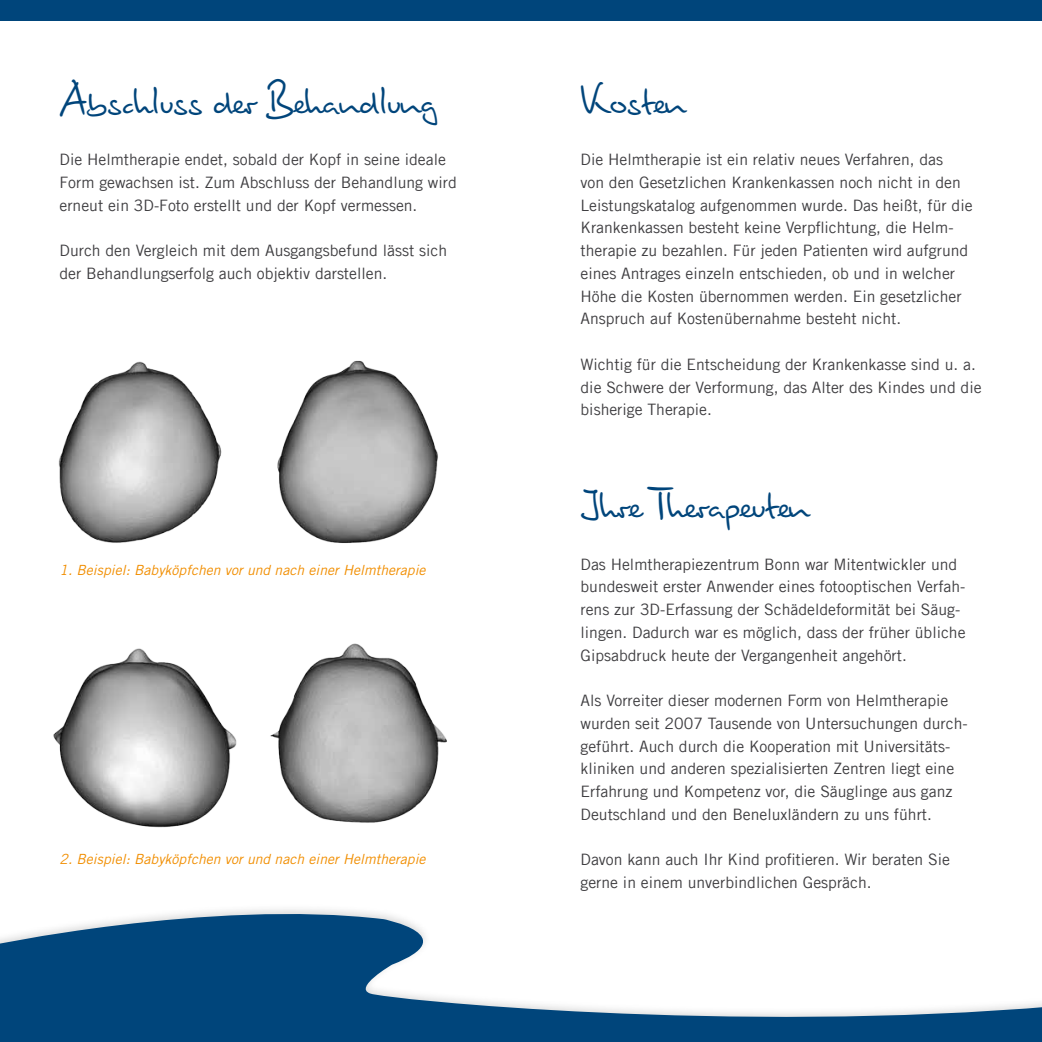
<style>
.page{position:relative;width:1042px;height:1042px;background:#fff}
.page>*{position:absolute;margin:0;border:0;box-sizing:border-box;transform-origin:0 0}
.t1{font:42px "Brouet Handwriting";color:#00457b}
.t2{font:15.75px/22.8px "Trade Gothic LT Com";color:#3e3d40}
.t3{font:italic 14px "Trade Gothic LT Com";color:#f18e00}
</style>
<div class="page">
<div style="left:0;top:0;width:1042px;height:21px;background:#00457b"></div>
<svg style="left:0;top:909px;width:1042px;height:133px"></svg>
<img style="left:58px;top:361px;width:164px;height:182px">
<img style="left:277px;top:360px;width:161px;height:183px">
<img style="left:53px;top:648px;width:168px;height:180px">
<img style="left:221px;top:643px;width:226px;height:180px">
<h1 class="t1" style="left:60px;top:72px;width:378px">Abschluss der Behandlung</h1>
<p class="t2" style="left:60px;top:148px;width:399px">Die Helmtherapie endet, sobald der Kopf in seine ideale<br>Form gewachsen ist. Zum Abschluss der Behandlung wird erneut ein 3D-Foto erstellt und der Kopf vermessen.</p>
<p class="t2" style="left:60px;top:239px;width:389px">Durch den Vergleich mit dem Ausgangsbefund lässt sich der Behandlungserfolg auch objektiv darstellen.</p>
<p class="t3" style="left:60px;top:561px;width:367px">1. Beispiel: Babyköpfchen vor und nach einer Helmtherapie</p>
<p class="t3" style="left:60px;top:850px;width:367px">2. Beispiel: Babyköpfchen vor und nach einer Helmtherapie</p>
<h1 class="t1" style="left:580px;top:72px;width:106px">Kosten</h1>
<p class="t2" style="left:580px;top:148px;width:393px">Die Helmtherapie ist ein relativ neues Verfahren, das<br>von den Gesetzlichen Krankenkassen noch nicht in den Leistungskatalog aufgenommen wurde. Das heißt, für die Krankenkassen besteht keine Verpflichtung, die Helm&shy;therapie zu bezahlen. Für jeden Patienten wird aufgrund eines Antrages einzeln entschieden, ob und in welcher Höhe die Kosten übernommen werden. Ein gesetzlicher Anspruch auf Kostenübernahme besteht nicht.</p>
<p class="t2" style="left:580px;top:353px;width:403px">Wichtig für die Entscheidung der Krankenkasse sind u. a. die Schwere der Verformung, das Alter des Kindes und die bisherige Therapie.</p>
<h1 class="t1" style="left:580px;top:476px;width:230px">Ihre Therapeuten</h1>
<p class="t2" style="left:580px;top:552px;width:386px">Das Helmtherapiezentrum Bonn war Mitentwickler und bundesweit erster Anwender eines fotooptischen Verfah&shy;rens zur 3D-Erfassung der Schädeldeformität bei Säug&shy;lingen. Dadurch war es möglich, dass der früher übliche Gipsabdruck heute der Vergangenheit angehört.</p>
<p class="t2" style="left:580px;top:689px;width:389px">Als Vorreiter dieser modernen Form von Helmtherapie wurden seit 2007 Tausende von Untersuchungen durch&shy;geführt. Auch durch die Kooperation mit Universitäts&shy;kliniken und anderen spezialisierten Zentren liegt eine Erfahrung und Kompetenz vor, die Säuglinge aus ganz Deutschland und den Beneluxländern zu uns führt.</p>
<p class="t2" style="left:580px;top:848px;width:371px">Davon kann auch Ihr Kind profitieren. Wir beraten Sie gerne in einem unverbindlichen Gespräch.</p>
</div>
